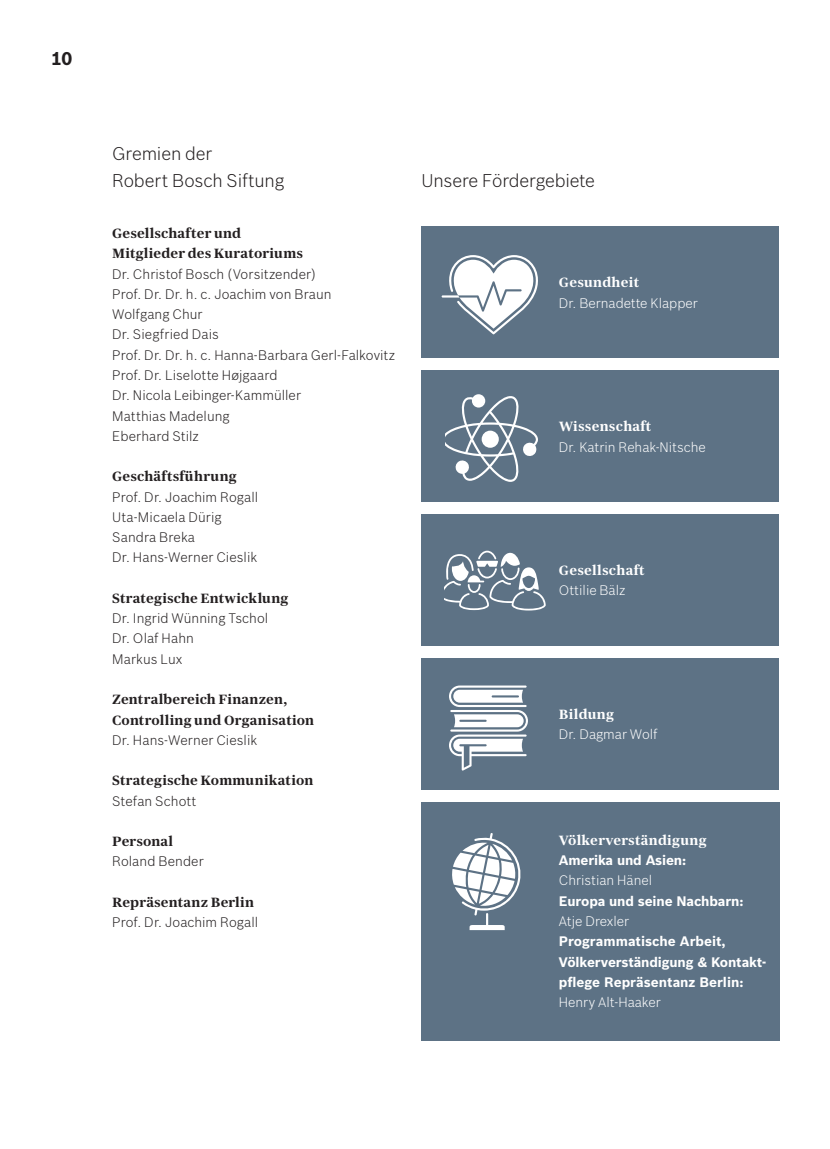
<style>
.page{position:relative;width:830px;height:1149px;background:#fff}
.page>*{position:absolute;margin:0;border:0;box-sizing:border-box;transform-origin:0 0}
.t1{font:300 18px/27px "Bosch Sans";letter-spacing:-.01em;color:#231f20}
.t2{font:700 18px "Bosch Sans";color:#231f20}
.t3{font:300 13.5px/20.2px "Bosch Sans";letter-spacing:.005em;color:#231f20}
.t4{font:700 13.5px/20.2px "Bosch Serif";letter-spacing:.01em;color:#231f20}
.t5{font:700 13.5px/20.2px "Bosch Sans";letter-spacing:-.01em;color:#fff}
.t6{font:300 13.5px "Bosch Sans";color:#fff}
.t7{font:700 13.5px "Bosch Serif";letter-spacing:.02em;color:#fff}
</style>
<div class="page">
<div style="left:421px;top:226px;width:357px;height:131px;background:#5d7285"></div>
<svg style="left:441px;top:255px;width:97px;height:79px"></svg>
<div style="left:421px;top:370px;width:357px;height:131px;background:#5d7285"></div>
<div style="left:421px;top:514px;width:357px;height:131px;background:#5d7285"></div>
<div style="left:421px;top:658px;width:357px;height:131px;background:#5d7285"></div>
<svg style="left:445px;top:394px;width:92px;height:87px"></svg>
<div style="left:481px;top:430px;width:17px;height:17px;background:#fff;border-radius:50%"></div>
<svg style="left:444px;top:550px;width:101px;height:60px"></svg>
<svg style="left:449px;top:685px;width:78px;height:85px"></svg>
<div style="left:421px;top:802px;width:358px;height:238px;background:#5d7285"></div>
<svg style="left:452px;top:833px;width:69px;height:96px"></svg>
<h1 class="t2" style="left:51px;top:47px;width:23px">10</h1>
<h1 class="t1" style="left:112px;top:139px;width:173px">Gremien der<br>Robert Bosch Siftung</h1>
<p class="t4" style="left:112px;top:223px;width:192px">Gesellschafter und<br>Mitglieder des Kuratoriums</p>
<p class="t3" style="left:112px;top:263px;width:284px">Dr. Christof Bosch (Vorsitzender)<br>Prof. Dr. Dr. h. c. Joachim von Braun<br>Wolfgang Chur<br>Dr. Siegfried Dais<br>Prof. Dr. Dr. h. c. Hanna-Barbara Gerl-Falkovitz<br>Prof. Dr. Liselotte Højgaard<br>Dr. Nicola Leibinger-Kammüller<br>Matthias Madelung<br>Eberhard Stilz</p>
<p class="t4" style="left:112px;top:466px;width:126px">Geschäftsführung</p>
<p class="t3" style="left:112px;top:486px;width:147px">Prof. Dr. Joachim Rogall<br>Uta-Micaela Dürig<br>Sandra Breka<br>Dr. Hans-Werner Cieslik</p>
<p class="t4" style="left:112px;top:587px;width:178px">Strategische Entwicklung</p>
<p class="t3" style="left:112px;top:607px;width:157px">Dr. Ingrid Wünning Tschol<br>Dr. Olaf Hahn<br>Markus Lux</p>
<p class="t4" style="left:112px;top:689px;width:203px">Zentralbereich Finanzen,<br>Controlling und Organisation</p>
<p class="t3" style="left:112px;top:729px;width:146px">Dr. Hans-Werner Cieslik</p>
<p class="t4" style="left:112px;top:770px;width:203px">Strategische Kommunikation</p>
<p class="t3" style="left:112px;top:790px;width:86px">Stefan Schott</p>
<p class="t4" style="left:112px;top:830px;width:63px">Personal</p>
<p class="t3" style="left:112px;top:850px;width:93px">Roland Bender</p>
<p class="t4" style="left:112px;top:891px;width:143px">Repräsentanz Berlin</p>
<p class="t3" style="left:112px;top:911px;width:147px">Prof. Dr. Joachim Rogall</p>
<h1 class="t1" style="left:421px;top:166px;width:175px">Unsere Fördergebiete</h1>
<p class="t7" style="left:558px;top:273px;width:82px">Gesundheit</p>
<p class="t6" style="left:558px;top:294px;width:140px">Dr. Bernadette Klapper</p>
<p class="t7" style="left:558px;top:417px;width:94px">Wissenschaft</p>
<p class="t6" style="left:558px;top:438px;width:148px">Dr. Katrin Rehak-Nitsche</p>
<p class="t7" style="left:558px;top:561px;width:87px">Gesellschaft</p>
<p class="t6" style="left:558px;top:582px;width:68px">Ottilie Bälz</p>
<p class="t7" style="left:558px;top:705px;width:57px">Bildung</p>
<p class="t6" style="left:558px;top:726px;width:100px">Dr. Dagmar Wolf</p>
<p class="t7" style="left:558px;top:831px;width:149px">Völkerverständigung</p>
<p class="t5" style="left:558px;top:850px;width:129px">Amerika und Asien:</p>
<p class="t6" style="left:558px;top:872px;width:95px">Christian Hänel</p>
<p class="t5" style="left:558px;top:890px;width:186px">Europa und seine Nachbarn:</p>
<p class="t6" style="left:558px;top:912px;width:72px">Atje Drexler</p>
<p class="t5" style="left:558px;top:931px;width:209px">Programmatische Arbeit,<br>Völkerverständigung &amp; Kontakt&shy;pflege Repräsentanz Berlin:</p>
<p class="t6" style="left:558px;top:993px;width:103px">Henry Alt-Haaker</p>
</div>
